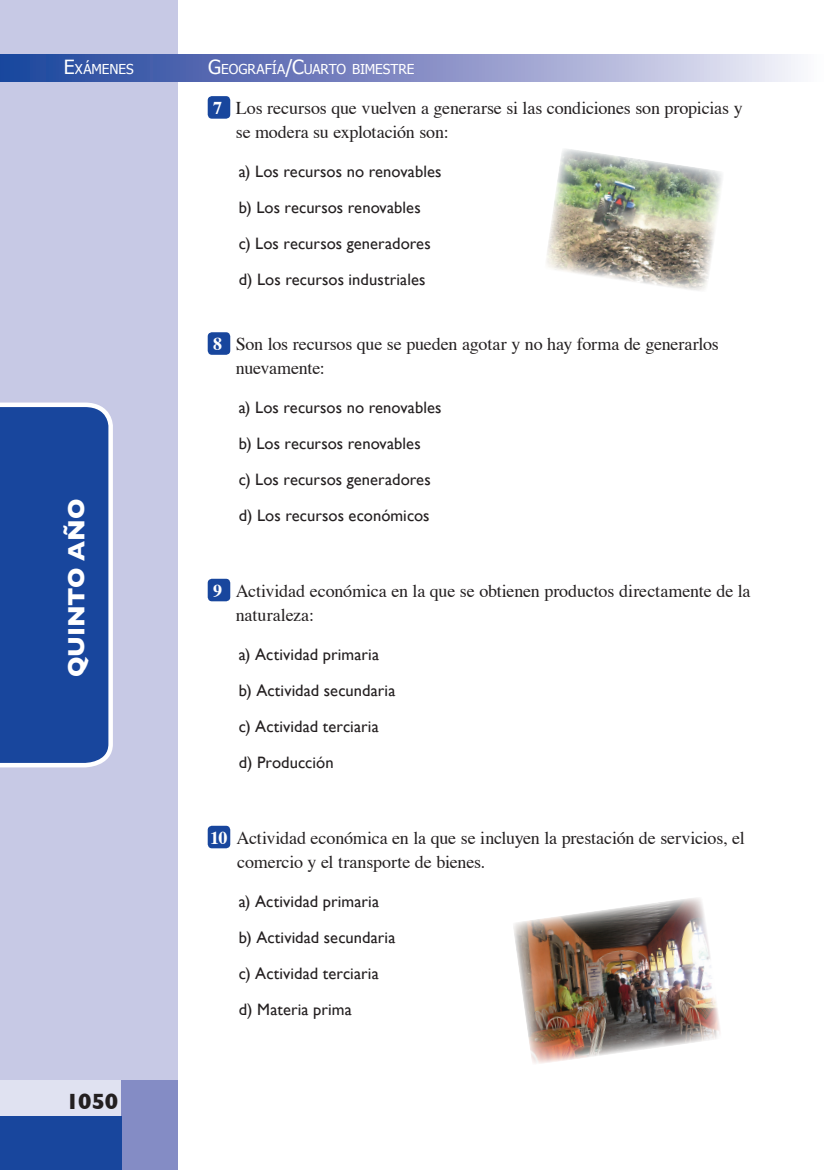
<style>
.page{position:relative;width:830px;height:1170px;background:#fff}
.page>*{position:absolute;margin:0;border:0;box-sizing:border-box;transform-origin:0 0}
.t1{font:700 24px "Gill Sans";letter-spacing:-.005em;color:#fff}
.t2{font:700 22.5px "Gill Sans";color:#231f20}
.t3{font:18px/24px "Times";letter-spacing:-.01em;color:#231f20}
.t4{font:16.5px/36px "Gill Sans";letter-spacing:.005em;color:#231f20}
.t5{font:13.65px "Tahoma";letter-spacing:-.005em;color:#fff}
.s1{font-size:19.5px}
.s2{font-weight:700;color:#fff}
</style>
<div class="page">
<div style="left:0;top:0;width:178px;height:1080px;background:#c7c9e5"></div>
<svg style="left:0;top:54px;width:798px;height:27px;background:#8390c6"></svg>
<div style="left:0;top:1080px;width:121px;height:36px;background:#e0e2f1"></div>
<div style="left:121px;top:1080px;width:57px;height:89px;background:#848cc5"></div>
<div style="left:0;top:1116px;width:121px;height:53px;background:#18469d"></div>
<svg style="left:0;top:402px;width:113px;height:366px;background:#2752a3"></svg>
<div style="left:207px;top:96px;width:23px;height:23px;background:#18469d;border-radius:4px"></div>
<div style="left:207px;top:332px;width:23px;height:23px;background:#18469d;border-radius:4px"></div>
<div style="left:207px;top:578px;width:23px;height:23px;background:#18469d;border-radius:4px"></div>
<div style="left:207px;top:825px;width:23px;height:23px;background:#18469d;border-radius:4px"></div>
<img style="left:513px;top:898px;width:207px;height:166px">
<img style="left:546px;top:149px;width:176px;height:142px">
<p class="t5" style="left:64px;top:60px;width:71px"><span class="s1">E</span>XÁMENES</p>
<h1 class="t1" style="left:62px;top:677px;width:180px;rotate:-90deg">quinto año</h1>
<h2 class="t2" style="left:66px;top:1088px;width:54px">1050</h2>
<p class="t5" style="left:208px;top:60px;width:208px"><span class="s1">G</span>EOGRAFÍA<span class="s1">/C</span>UARTO BIMESTRE</p>
<p class="t3" style="left:236px;top:97px;width:508px;text-indent:-22px"><span class="s2">7</span> Los recursos que vuelven a generarse si las condiciones son propicias y se modera su explotación son:</p>
<p class="t4" style="left:238px;top:153px;width:204px">a) Los recursos no renovables b) Los recursos renovables<br>c) Los recursos generadores d) Los recursos industriales</p>
<p class="t3" style="left:236px;top:333px;width:484px;text-indent:-22px"><span class="s2">8</span> Son los recursos que se pueden agotar y no hay forma de generarlos nuevamente:</p>
<p class="t4" style="left:238px;top:389px;width:204px">a) Los recursos no renovables b) Los recursos renovables<br>c) Los recursos generadores d) Los recursos económicos</p>
<p class="t3" style="left:236px;top:579px;width:516px;text-indent:-22px"><span class="s2">9</span> Actividad económica en la que se obtienen productos directamente de la naturaleza:</p>
<p class="t4" style="left:238px;top:635px;width:158px">a) Actividad primaria b) Actividad secundaria c) Actividad terciaria d) Producción</p>
<p class="t3" style="left:237px;top:826px;width:508px;text-indent:-27px"><span class="s2">10</span> Actividad económica en la que se incluyen la prestación de servicios, el comercio y el transporte de bienes.</p>
<p class="t4" style="left:238px;top:882px;width:158px">a) Actividad primaria b) Actividad secundaria c) Actividad terciaria d) Materia prima</p>
</div>
